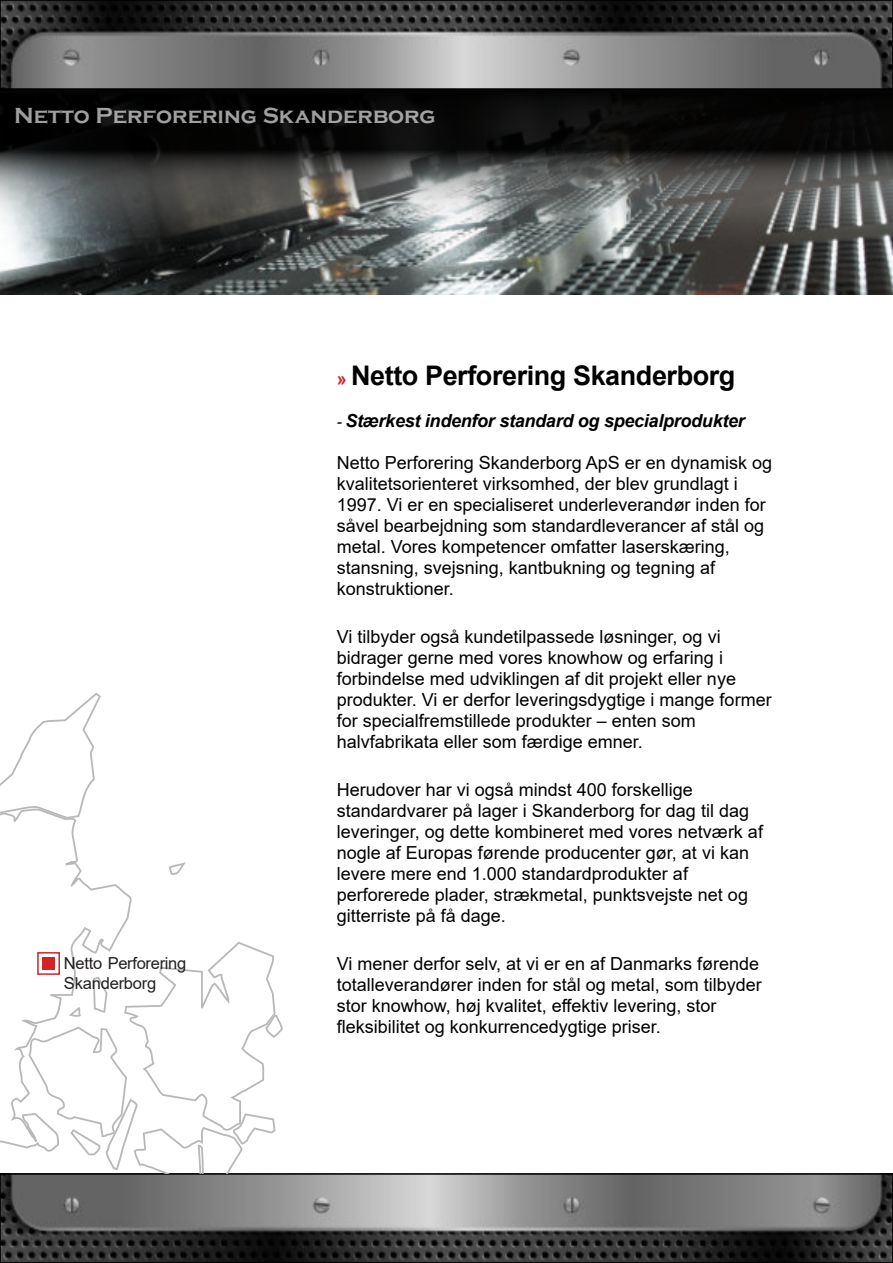
<style>
.page{position:relative;width:893px;height:1263px;background:#fff}
.page>*{position:absolute;margin:0;border:0;box-sizing:border-box;transform-origin:0 0}
.t1{font:700 27px "Arial";letter-spacing:-.015em;color:#000}
.t2{font:700 22.5px "Copperplate Gothic";color:rgb(255 255 255/.62)}
.t3{font:18px/21px "Arial";color:#000}
.t4{font:italic 700 18px "Arial";letter-spacing:-.015em;color:#000}
.t5{font:16.5px/19.8px "Arial";letter-spacing:-.02em;color:#231f20}
.s1{font-size:18px;color:#d22329}
.s2{font-weight:400;font-size:15px}
</style>
<div class="page">
<img style="left:3px;top:1176px;width:887px;height:84px">
<div style="left:0;top:1173px;width:893px;height:90px;border:2px solid #000"></div>
<img style="left:0;top:3px;width:893px;height:91px">
<div style="left:0;top:0;width:893px;height:90px;border:2px solid #000"></div>
<img style="left:0;top:94px;width:893px;height:200px">
<svg style="left:0;top:693px;width:101px;height:116px"></svg>
<svg style="left:169px;top:862px;width:17px;height:13px"></svg>
<svg style="left:28px;top:942px;width:255px;height:232px"></svg>
<svg style="left:0;top:809px;width:132px;height:343px"></svg>
<div style="left:42px;top:957px;width:13px;height:13px;background:#d22329"></div>
<p class="t2" style="left:14px;top:102px;width:423px">Netto Perforering Skanderborg</p>
<p class="t5" style="left:64px;top:955px;width:124px">Netto Perforering<br>Skanderborg</p>
<h1 class="t1" style="left:337px;top:365px;width:400px"><span class="s1">»</span> Netto Perforering Skanderborg</h1>
<p class="t4" style="left:337px;top:414px;width:410px"><span class="s2">-</span> Stærkest indenfor standard og specialprodukter</p>
<p class="t3" style="left:337px;top:454px;width:437px">Netto Perforering Skanderborg ApS er en dynamisk og kvalitetsorienteret virksomhed, der blev grundlagt i 1997. Vi er en specialiseret underleverandør inden for såvel bearbejdning som standardleverancer af stål og metal. Vores kompetencer omfatter laserskæring, stansning, svejsning, kantbukning og tegning af konstruktioner.</p>
<p class="t3" style="left:337px;top:628px;width:436px">Vi tilbyder også kundetilpassede løsninger, og vi bidrager gerne med vores knowhow og erfaring i forbindelse med udviklingen af dit projekt eller nye produkter. Vi er derfor leveringsdygtige i mange former for specialfremstillede produkter – enten som halvfabrikata eller som færdige emner.</p>
<p class="t3" style="left:337px;top:781px;width:428px">Herudover har vi også mindst 400 forskellige standardvarer på lager i Skanderborg for dag til dag leveringer, og dette kombineret med vores netværk af nogle af Europas førende producenter gør, at vi kan levere mere end 1.000 standardprodukter af perforerede plader, strækmetal, punktsvejste net og gitterriste på få dage.</p>
<p class="t3" style="left:337px;top:955px;width:427px">Vi mener derfor selv, at vi er en af Danmarks førende totalleverandører inden for stål og metal, som tilbyder stor knowhow, høj kvalitet, effektiv levering, stor fleksibilitet og konkurrencedygtige priser.</p>
</div>
